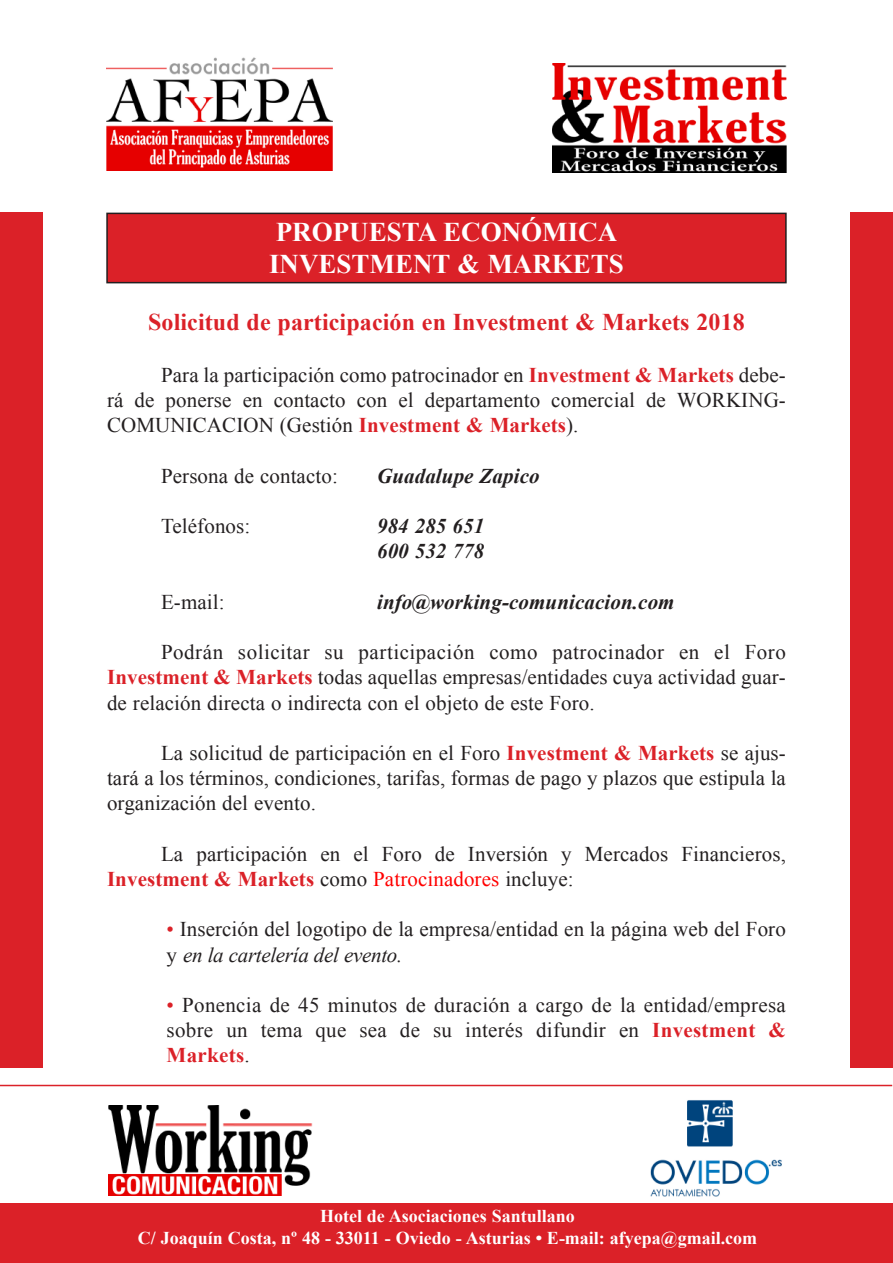
<style>
.page{position:relative;width:893px;height:1263px;background:#fff}
.page>*{position:absolute;margin:0;border:0;box-sizing:border-box;transform-origin:0 0}
.t1{font:700 27px/32.4px "Times New Roman";color:#fff}
.t2{font:700 24px "Times New Roman";letter-spacing:.005em;color:#db2128}
.t3{font:21px/25.2px "Times New Roman";letter-spacing:.005em;color:#231f20;text-align:justify}
.t4{font:italic 700 21px/24.9px "Times New Roman";letter-spacing:.005em;color:#231f20}
.t5{font:700 18px/21.6px "Times New Roman";color:#fff;text-align:center}
.s1{font-weight:700;color:#db2128}
.s2{color:#f00}
.s3{color:#db2128}
.s4{font-style:italic}
</style>
<div class="page">
<img style="left:106px;top:57px;width:226px;height:113px">
<img style="left:552px;top:63px;width:234px;height:110px">
<hr style="left:0;top:1085px;width:892px;height:1px;background:#db2128">
<div style="left:0;top:1203px;width:893px;height:59px;background:#db2128"></div>
<div style="left:0;top:213px;width:43px;height:855px;background:#db2128"></div>
<img style="left:108px;top:1106px;width:204px;height:89px">
<img style="left:650px;top:1100px;width:132px;height:96px">
<div style="left:850px;top:213px;width:43px;height:855px;background:#db2128"></div>
<div style="left:107px;top:213px;width:679px;height:70px;background:#db2128"></div>
<div style="left:106px;top:213px;width:681px;height:70px;border:2px solid #231f20"></div>
<p class="t1" style="left:269px;top:215px;width:356px">PROPUESTA ECONÓMICA<br>INVESTMENT &amp; MARKETS</p>
<p class="t2" style="left:148px;top:308px;width:598px">Solicitud de participación en Investment &amp; Markets 2018</p>
<p class="t3" style="left:107px;top:362px;width:680px;text-indent:54px">Para la participación como patrocinador en <span class="s1">Investment &amp; Markets</span> debe&shy;rá de ponerse en contacto con el departamento comercial de WORKING-COMUNICACION (Gestión <span class="s1">Investment &amp; Markets</span>).</p>
<p class="t3" style="left:161px;top:463px;width:178px">Persona de contacto:</p>
<p class="t4" style="left:377px;top:463px;width:164px">Guadalupe Zapico</p>
<p class="t3" style="left:161px;top:513px;width:91px">Teléfonos:</p>
<p class="t4" style="left:377px;top:514px;width:109px">984 285 651<br>600 532 778</p>
<p class="t3" style="left:161px;top:589px;width:65px">E-mail:</p>
<p class="t4" style="left:377px;top:589px;width:299px">info@working-comunicacion.com</p>
<p class="t3" style="left:107px;top:639px;width:680px;text-indent:54px">Podrán solicitar su participación como patrocinador en el Foro <span class="s1">Investment &amp; Markets</span> todas aquellas empresas/entidades cuya actividad guar&shy;de relación directa o indirecta con el objeto de este Foro.</p>
<p class="t3" style="left:107px;top:740px;width:680px;text-indent:54px">La solicitud de participación en el Foro <span class="s1">Investment &amp; Markets</span> se ajus&shy;tará a los términos, condiciones, tarifas, formas de pago y plazos que estipula la organización del evento.</p>
<p class="t3" style="left:107px;top:841px;width:680px;text-indent:54px">La participación en el Foro de Inversión y Mercados Financieros,<br><span class="s1">Investment &amp; Markets</span> como <span class="s2">Patrocinadores</span> incluye:</p>
<p class="t3" style="left:167px;top:917px;width:621px"><span class="s3">•</span> Inserción del logotipo de la empresa/entidad en la página web del Foro y <span class="s4">en la cartelería del evento.</span></p>
<p class="t3" style="left:167px;top:992px;width:621px"><span class="s3">•</span> Ponencia de 45 minutos de duración a cargo de la entidad/empresa sobre un tema que sea de su interés difundir en <span class="s1">Investment &amp; Markets</span>.</p>
<p class="t5" style="left:138px;top:1205px;width:621px">Hotel de Asociaciones Santullano<br>C/ Joaquín Costa, nº 48 - 33011 - Oviedo - Asturias • E-mail: afyepa@gmail.com</p>
</div>
